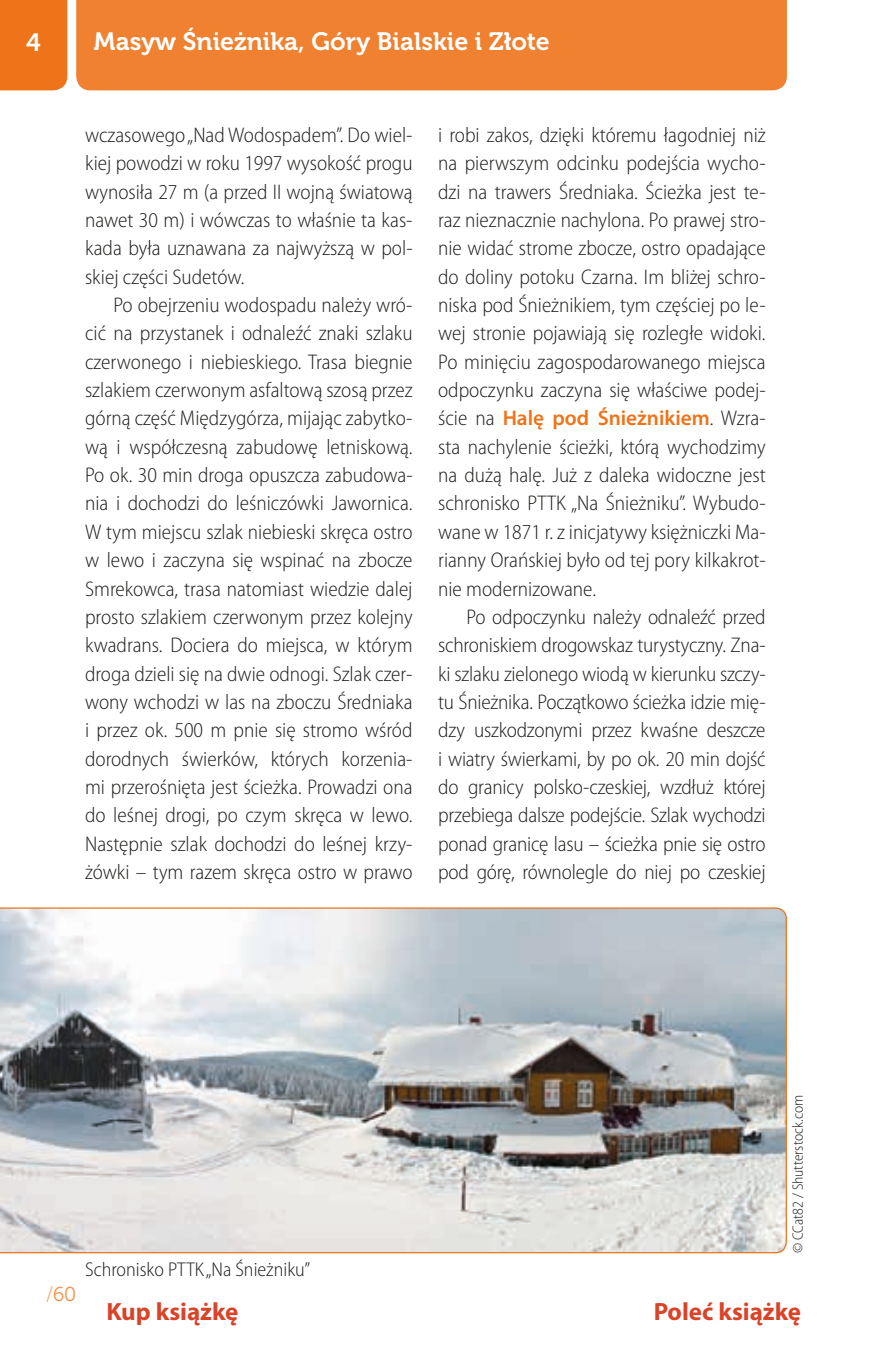
<style>
.page{position:relative;width:872px;height:1347px;background:#fff}
.page>*{position:absolute;margin:0;border:0;box-sizing:border-box;transform-origin:0 0}
.t1{font:25px "Museo 700";color:#fff}
.t2{font:700 25px "Myriad Pro";color:#d94429}
.t3{font:25px "Museo Sans 700";color:#fff}
.t4{font:300 semi-condensed 21.25px/28.2px "Myriad Pro";color:#1d1d1b;text-align:justify}
.t5{font:300 semi-condensed 20px "Myriad Pro";color:#1d1d1b}
.t6{font:20px "Museo 300";color:#f39148}
.t7{font:300 semi-condensed 15px "Myriad Pro";color:#1d1d1b}
.s1{font-weight:600;font-stretch:normal;color:#ee7319}
.s2{color:#f7af76}
</style>
<div class="page">
<div style="left:0;top:0;width:67px;height:90px;background:#ee7319"></div>
<div style="left:76px;top:0;width:711px;height:90px;background:#ef8130"></div>
<svg style="left:0;top:907px;width:787px;height:346px;background:#c0c2c3"></svg>
<p class="t3" style="left:26px;top:28px;width:17px">4</p>
<p class="t1" style="left:94px;top:27px;width:457px">Masyw Śnieżnika, Góry Bialskie i Złote</p>
<p class="t4" style="left:85px;top:121px;width:329px">wczasowego „Nad Wodospadem”. Do wiel&shy;kiej powodzi w roku 1997 wysokość progu wynosiła 27 m (a przed II wojną światową nawet 30 m) i wówczas to właśnie ta kas&shy;kada była uznawana za najwyższą w pol&shy;skiej części Sudetów.</p>
<p class="t4" style="left:85px;top:291px;width:329px;text-indent:28px">Po obejrzeniu wodospadu należy wró&shy;cić na przystanek i odnaleźć znaki szlaku czerwonego i niebieskiego. Trasa biegnie szlakiem czerwonym asfaltową szosą przez górną część Międzygórza, mijając zabytko&shy;wą i współczesną zabudowę letniskową.<br>Po ok. 30 min droga opuszcza zabudowa&shy;nia i dochodzi do leśniczówki Jawornica.<br>W tym miejscu szlak niebieski skręca ostro w lewo i zaczyna się wspinać na zbocze Smrekowca, trasa natomiast wiedzie dalej prosto szlakiem czerwonym przez kolejny kwadrans. Dociera do miejsca, w którym droga dzieli się na dwie odnogi. Szlak czer&shy;wony wchodzi w las na zboczu Średniaka i przez ok. 500 m pnie się stromo wśród dorodnych świerków, których korzenia&shy;mi przerośnięta jest ścieżka. Prowadzi ona do leśnej drogi, po czym skręca w lewo.<br>Następnie szlak dochodzi do leśnej krzy&shy;żówki – tym razem skręca ostro w prawo</p>
<p class="t4" style="left:438px;top:121px;width:329px">i robi zakos, dzięki któremu łagodniej niż na pierwszym odcinku podejścia wycho&shy;dzi na trawers Średniaka. Ścieżka jest te&shy;raz nieznacznie nachylona. Po prawej stro&shy;nie widać strome zbocze, ostro opadające do doliny potoku Czarna. Im bliżej schro&shy;niska pod Śnieżnikiem, tym częściej po le&shy;wej stronie pojawiają się rozległe widoki.<br>Po minięciu zagospodarowanego miejsca odpoczynku zaczyna się właściwe podej&shy;ście na <span class="s1">Halę pod Śnieżnikiem</span>. Wzra&shy;sta nachylenie ścieżki, którą wychodzimy na dużą halę. Już z daleka widoczne jest schronisko PTTK „Na Śnieżniku”. Wybudo&shy;wane w 1871 r. z inicjatywy księżniczki Ma&shy;rianny Orańskiej było od tej pory kilkakrot&shy;nie modernizowane.</p>
<p class="t4" style="left:438px;top:603px;width:329px;text-indent:28px">Po odpoczynku należy odnaleźć przed schroniskiem drogowskaz turystyczny. Zna&shy;ki szlaku zielonego wiodą w kierunku szczy&shy;tu Śnieżnika. Początkowo ścieżka idzie mię&shy;dzy uszkodzonymi przez kwaśne deszcze i wiatry świerkami, by po ok. 20 min dojść do granicy polsko -czeskiej, wzdłuż której przebiega dalsze podejście. Szlak wychodzi ponad granicę lasu – ścieżka pnie się ostro pod górę, równolegle do niej po czeskiej</p>
<p class="t6" style="left:47px;top:1283px;width:31px"><span class="s2">/</span>60</p>
<p class="t7" style="left:789px;top:1253px;width:160px;rotate:-90deg">© CCat82 / Shutterstock.com</p>
<p class="t5" style="left:85px;top:1258px;width:227px">Schronisko PTTK „Na Śnieżniku”</p>
<p class="t2" style="left:106px;top:1295px;width:134px">Kup książkę</p>
<p class="t2" style="left:653px;top:1295px;width:149px">Poleć książkę</p>
</div>
